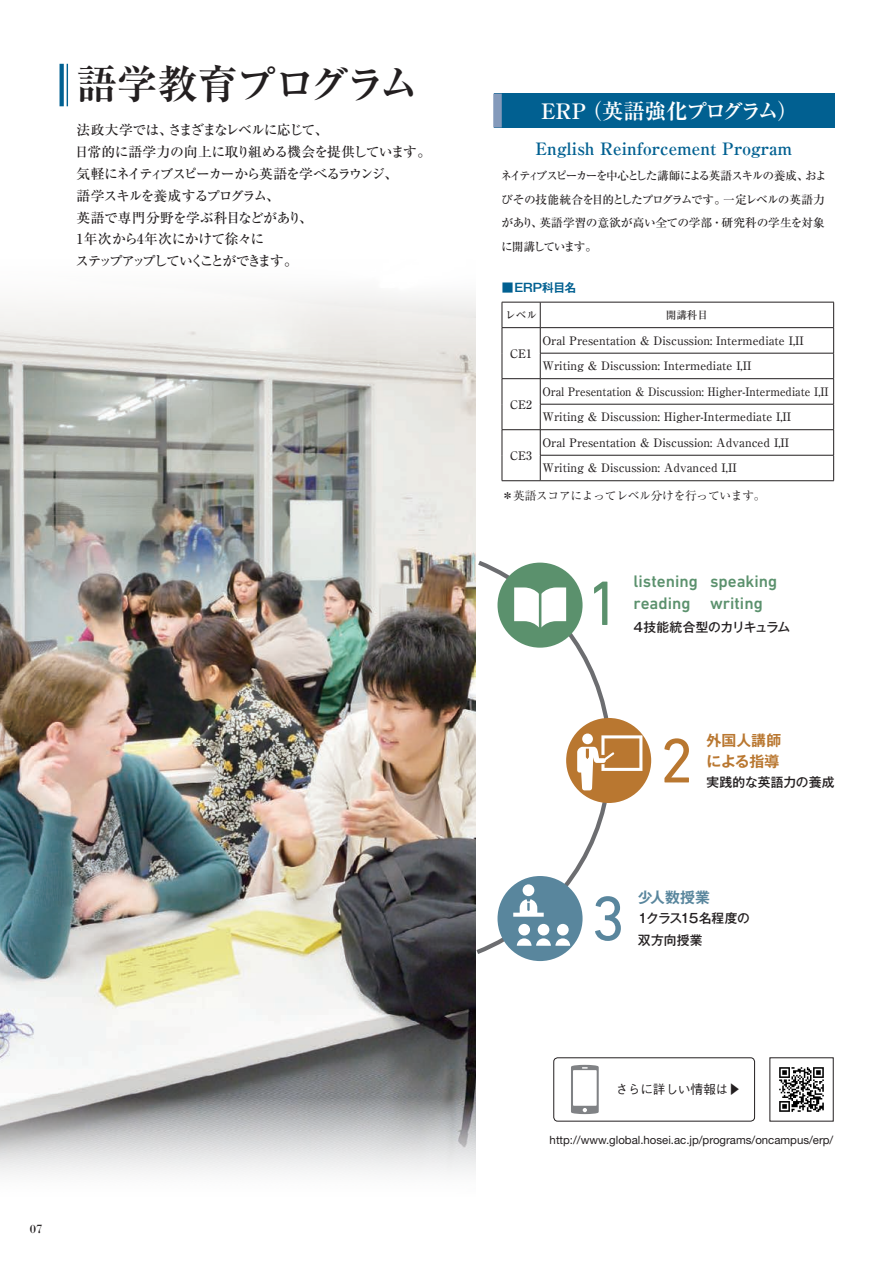
<style>
.page{position:relative;width:893px;height:1263px;background:#fff}
.page>*{position:absolute;margin:0;border:0;box-sizing:border-box;transform-origin:0 0}
.t1{font:63.75px "DIN Next LT Pro";color:#5b916d}
.t2{font:63.75px "DIN Next LT Pro";color:#b97730}
.t3{font:63.75px "DIN Next LT Pro";color:#59869d}
.t4{font:700 40.35px "Ryumin Pro";letter-spacing:-.05em;color:#231f20}
.t5{font:700 21.3px "Ryumin Pro";letter-spacing:-.03em;color:#fff}
.t6{font:500 16.95px/21.8px "DIN Next LT Pro";color:#5b916d}
.t7{font:700 16.95px "Ryumin Pro";color:#016091}
.t8{font:700 14.85px/21.8px "Gothic MB101 Pro De";color:#b97730}
.t9{font:700 14.85px "Gothic MB101 Pro De";color:#59869d}
.t10{font:500 13.8px/21.8px "Ryumin Pro";letter-spacing:-.07em;color:#231f20}
.t11{font:500 12.75px "Gothic MB101 Pro";color:#231f20}
.t12{font:500 12.75px "Gothic MB101 Pro";letter-spacing:-.03em;color:#231f20}
.t13{font:500 12.75px "Gothic BBB Pro";letter-spacing:-.02em;color:#231f20}
.t14{font:500 12.75px "Gothic MB101 Pro";letter-spacing:-.06em;color:#231f20}
.t15{font:12.75px "Bodoni Std";color:#262324}
.t16{font:500 11.7px/25.5px "Ryumin Pro";color:#231f20}
.t17{font:500 11.7px/23.4px "Ryumin Pro";letter-spacing:-.075em;color:#231f20}
.t18{font:500 11.7px/25.5px "Ryumin Pro";color:#231f20;scale:.95 1}
.t19{font:11.7px "Ryumin Pro";letter-spacing:-.02em;color:#231f20}
.t20{font:700 11.7px "Gothic MB101 Pro De";letter-spacing:-.005em;color:#016091}
.t21{font:11.4px "Helvetica Neue LT Std";color:#231f20}
.t22{font:500 10.65px "Ryumin Pro";color:#231f20}
</style>
<div class="page">
<img style="left:0;top:292px;width:476px;height:883px">
<hr style="left:67px;top:64px;width:1px;height:42px;background:#016091">
<svg style="left:60px;top:64px;width:4px;height:42px"></svg>
<img style="left:779px;top:1067px;width:45px;height:45px">
<div style="left:554px;top:1057px;width:201px;height:64px;border:1px solid #231f20;border-radius:4px"></div>
<svg style="left:571px;top:1065px;width:28px;height:49px"></svg>
<div style="left:494px;top:94px;width:340px;height:34px;background:#016091"></div>
<div style="left:493px;top:94px;width:9px;height:34px;background:#849abb"></div>
<svg style="left:472px;top:557px;width:137px;height:400px"></svg>
<div style="left:497px;top:563px;width:86px;height:85px;background:#5b916d;border-radius:50%"></div>
<div style="left:497px;top:876px;width:86px;height:85px;background:#59869d;border-radius:50%"></div>
<div style="left:566px;top:718px;width:85px;height:85px;background:#b97730;border-radius:50%"></div>
<svg style="left:514px;top:587px;width:52px;height:40px"></svg>
<svg style="left:577px;top:735px;width:65px;height:55px"></svg>
<div style="left:523px;top:884px;width:11px;height:12px;background:#fff;border-radius:50%"></div>
<div style="left:518px;top:924px;width:12px;height:11px;background:#fff;border-radius:50%"></div>
<div style="left:538px;top:924px;width:11px;height:11px;background:#fff;border-radius:50%"></div>
<div style="left:557px;top:924px;width:12px;height:11px;background:#fff;border-radius:50%"></div>
<svg style="left:517px;top:938px;width:53px;height:8px"></svg>
<svg style="left:513px;top:899px;width:31px;height:18px"></svg>
<hr style="left:502px;top:302px;width:38px;height:1px;background:#231f20">
<hr style="left:540px;top:302px;width:294px;height:1px;background:#231f20">
<hr style="left:502px;top:327px;width:38px;height:1px;background:#231f20">
<hr style="left:540px;top:327px;width:294px;height:1px;background:#231f20">
<hr style="left:540px;top:353px;width:294px;height:1px;background:#231f20">
<hr style="left:502px;top:378px;width:38px;height:1px;background:#231f20">
<hr style="left:540px;top:378px;width:294px;height:1px;background:#231f20">
<hr style="left:540px;top:404px;width:294px;height:1px;background:#231f20">
<hr style="left:502px;top:429px;width:38px;height:1px;background:#231f20">
<svg style="left:502px;top:302px;width:1px;height:178px"></svg>
<hr style="left:502px;top:480px;width:38px;height:1px;background:#231f20">
<hr style="left:540px;top:429px;width:294px;height:1px;background:#231f20">
<hr style="left:540px;top:455px;width:294px;height:1px;background:#231f20">
<svg style="left:540px;top:302px;width:1px;height:178px"></svg>
<svg style="left:833px;top:302px;width:1px;height:178px"></svg>
<hr style="left:540px;top:480px;width:294px;height:1px;background:#231f20">
<h2 class="t4" style="left:77px;top:52px;width:344px">語学教育プログラム</h2>
<p class="t10" style="left:75px;top:118px;width:358px">法政大学では、さまざまなレベルに応じて、<br>日常的に語学力の向上に取り組める機会を提供しています。気軽にネイティブスピーカーから英語を学べるラウンジ、<br>語学スキルを養成するプログラム、<br>英語で専門分野を学ぶ科目などがあり、<br>1年次から4年次にかけて徐々に<br>ステップアップしていくことができます。</p>
<p class="t15" style="left:30px;top:1221px;width:14px">07</p>
<h3 class="t5" style="left:541px;top:94px;width:259px">ERP（英語強化プログラム）</h3>
<h3 class="t7" style="left:535px;top:135px;width:258px">English Reinforcement Program</h3>
<p class="t17" style="left:501px;top:163px;width:328px">ネイティブスピーカーを中心とした講師による英語スキルの養成、およびその技能統合を目的としたプログラムです。一定レベルの英語力があり、英語学習の意欲が高い全ての学部・研究科の学生を対象に開講しています。</p>
<p class="t20" style="left:502px;top:278px;width:76px">■ERP科目名</p>
<p class="t22" style="left:505px;top:307px;width:33px">レベル</p>
<p class="t22" style="left:666px;top:307px;width:44px">開講科目</p>
<p class="t16" style="left:510px;top:340px;width:23px">CE1</p>
<p class="t16" style="left:542px;top:327px;width:263px">Oral Presentation &amp; Discussion: Intermediate I,II<br>Writing &amp; Discussion: Intermediate I,II</p>
<p class="t16" style="left:510px;top:391px;width:23px">CE2</p>
<p class="t18" style="left:542px;top:378px;width:303px">Oral Presentation &amp; Discussion: Higher-Intermediate I,II<br>Writing &amp; Discussion: Higher-Intermediate I,II</p>
<p class="t16" style="left:542px;top:429px;width:248px">Oral Presentation &amp; Discussion: Advanced I,II<br>Writing &amp; Discussion: Advanced I,II</p>
<p class="t19" style="left:502px;top:486px;width:265px">＊英語スコアによってレベル分けを行っています。</p>
<p class="t16" style="left:510px;top:442px;width:23px">CE3</p>
<h1 class="t1" style="left:586px;top:566px;width:36px">1</h1>
<h3 class="t6" style="left:634px;top:570px;width:145px">listening speaking reading writing</h3>
<p class="t12" style="left:634px;top:617px;width:158px">4技能統合型のカリキュラム</p>
<h1 class="t2" style="left:659px;top:724px;width:36px">2</h1>
<p class="t8" style="left:706px;top:727px;width:76px">外国人講師による指導</p>
<p class="t11" style="left:706px;top:772px;width:130px">実践的な英語力の養成</p>
<h1 class="t3" style="left:591px;top:882px;width:36px">3</h1>
<p class="t9" style="left:638px;top:885px;width:74px">少人数授業</p>
<p class="t14" style="left:638px;top:908px;width:114px">1クラス15名程度の</p>
<p class="t11" style="left:638px;top:930px;width:66px">双方向授業</p>
<p class="t13" style="left:615px;top:1079px;width:127px">さらに詳しい情報は▶</p>
<p class="t21" style="left:550px;top:1133px;width:285px">http://www.global.hosei.ac.jp/programs/oncampus/erp/</p>
</div>
